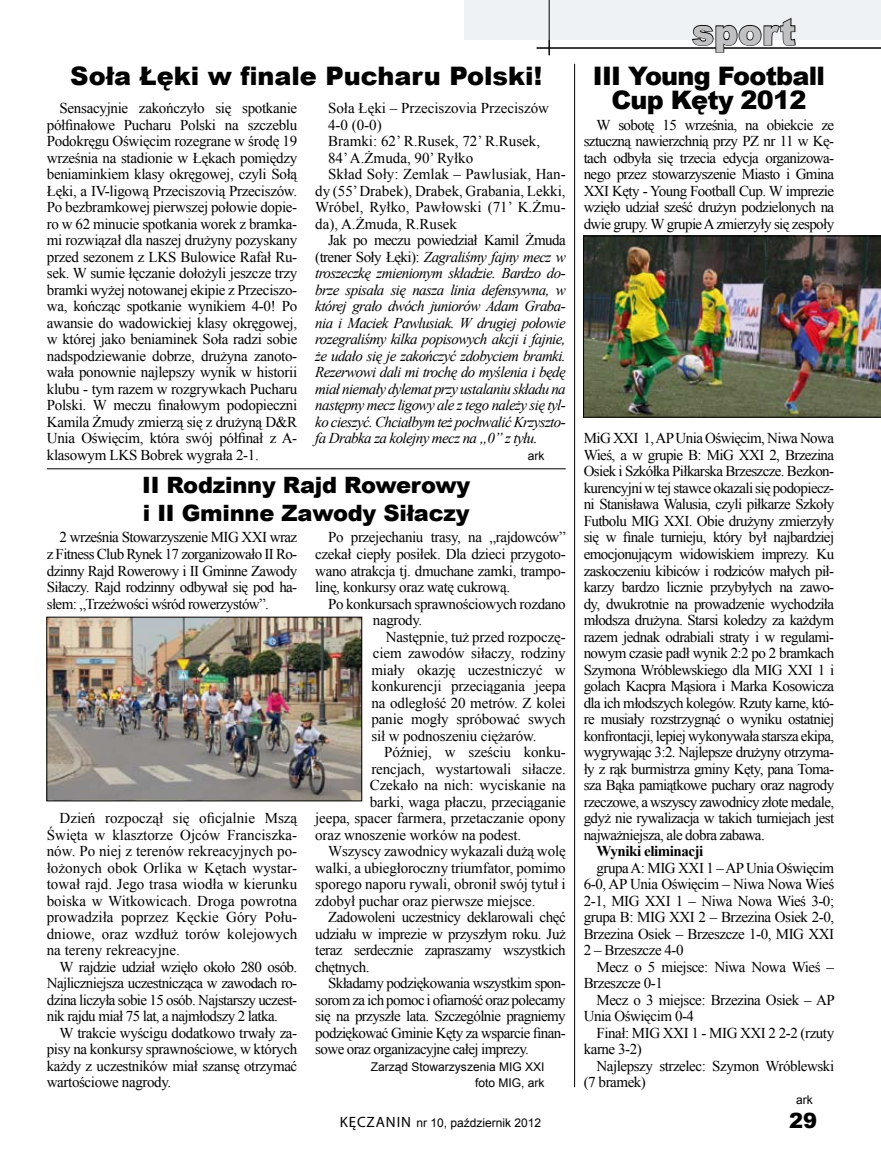
<style>
.page{position:relative;width:881px;height:1157px;background:#fff}
.page>*{position:absolute;margin:0;border:0;box-sizing:border-box;transform-origin:0 0}
.t1{font:900 36px "Arial";color:#c0c1c2}
.t2{font:900 25.5px "Arial";color:#000}
.t3{font:900 25.5px/24px "Arial";letter-spacing:-.03em;color:#000;text-align:center}
.t4{font:900 22.5px/28.5px "Arial";letter-spacing:-.01em;color:#000}
.t5{font:900 21px "Arial";color:#000}
.t6{font:15px/16.5px "Times New Roman";letter-spacing:-.025em;color:#000;text-align:justify}
.t7{font:italic 15px "Times New Roman";letter-spacing:-.04em;color:#000}
.t8{font:15px "Times New Roman";color:#000}
.t9{font:700 15px "Times New Roman";letter-spacing:-.03em;color:#000}
.t10{font:12px/16.5px "Arial";color:#000;text-align:right}
.s1{font-style:normal}
.s2{font-family:"Myriad Pro";font-size:15px}
</style>
<div class="page">
<div style="left:464px;top:0;width:416px;height:39px;background:#eef2f4"></div>
<hr style="left:548px;top:0;width:1px;height:55px;background:#000">
<hr style="left:536px;top:48px;width:344px;height:1px;background:#000">
<svg style="left:690px;top:17px;width:106px;height:36px"></svg>
<hr style="left:47px;top:468px;width:518px;height:1px;background:#000">
<hr style="left:574px;top:64px;width:1px;height:1023px;background:#000">
<img style="left:49px;top:619px;width:311px;height:180px">
<div style="left:47px;top:617px;width:315px;height:184px;border:1px solid #000"></div>
<img style="left:583px;top:236px;width:297px;height:181px">
<h2 class="t2" style="left:70px;top:58px;width:473px">Soła Łęki w finale Pucharu Polski!</h2>
<p class="t6" style="left:47px;top:100px;width:252px;text-indent:13px">Sensacyjnie zakończyło się spotkanie półfinałowe Pucharu Polski na szczeblu Podokręgu Oświęcim rozegrane w środę 19 września na stadionie w Łękach pomiędzy beniaminkiem klasy okręgowej, czyli Sołą Łęki, a IV-ligową Przeciszovią Przeciszów.<br>Po bezbramkowej pierwszej połowie dopie&shy;ro w 62 minucie spotkania worek z bramka&shy;mi rozwiązał dla naszej drużyny pozyskany przed sezonem z LKS Bulowice Rafał Ru&shy;sek. W sumie łęczanie dołożyli jeszcze trzy bramki wyżej notowanej ekipie z Przeciszo&shy;wa, kończąc spotkanie wynikiem 4-0! Po awansie do wadowickiej klasy okręgowej, w której jako beniaminek Soła radzi sobie nadspodziewanie dobrze, drużyna zanoto&shy;wała ponownie najlepszy wynik w historii klubu - tym razem w rozgrywkach Pucharu Polski. W meczu finałowym podopieczni Kamila Żmudy zmierzą się z drużyną D&amp;R Unia Oświęcim, która swój półfinał z A&shy;klasowym LKS Bobrek wygrała 2-1.</p>
<p class="t8" style="left:328px;top:98px;width:222px">Soła Łęki – Przeciszovia Przeciszów</p>
<p class="t6" style="left:328px;top:116px;width:55px">4-0 (0-0)</p>
<p class="t8" style="left:328px;top:131px;width:213px">Bramki: 62’ R.Rusek, 72’ R.Rusek,</p>
<p class="t8" style="left:328px;top:148px;width:147px">84’ A.Żmuda, 90’ Ryłko</p>
<p class="t8" style="left:328px;top:164px;width:239px">Skład Soły: Zemlak – Pawlusiak, Han-</p>
<p class="t8" style="left:315px;top:181px;width:252px">dy (55’ Drabek), Drabek, Grabania, Lekki,</p>
<p class="t8" style="left:315px;top:197px;width:252px">Wróbel, Ryłko, Pawłowski (71’ K.Żmu-</p>
<p class="t8" style="left:315px;top:214px;width:143px">da), A.Żmuda, R.Rusek</p>
<p class="t6" style="left:328px;top:232px;width:239px">Jak po meczu powiedział Kamil Żmuda</p>
<p class="t7" style="left:315px;top:246px;width:252px"><span class="s1">(trener Soły Łęki):</span> Zagraliśmy fajny mecz w</p>
<p class="t7" style="left:315px;top:263px;width:252px">troszeczkę zmienionym składzie. Bardzo do-</p>
<p class="t7" style="left:315px;top:279px;width:252px">brze spisała się nasza linia defensywna, w</p>
<p class="t7" style="left:315px;top:296px;width:252px">której grało dwóch juniorów Adam Graba-</p>
<p class="t7" style="left:315px;top:312px;width:252px">nia i Maciek Pawlusiak. W drugiej połowie</p>
<p class="t7" style="left:315px;top:329px;width:252px">rozegraliśmy kilka popisowych akcji i fajnie,</p>
<p class="t7" style="left:315px;top:345px;width:252px">że udało się je zakończyć zdobyciem bramki.</p>
<p class="t7" style="left:315px;top:362px;width:252px">Rezerwowi dali mi trochę do myślenia i będę</p>
<p class="t7" style="left:315px;top:378px;width:252px">miał niemały dylemat przy ustalaniu składu na</p>
<p class="t7" style="left:315px;top:395px;width:252px">następny mecz ligowy ale z tego należy się tyl-</p>
<p class="t7" style="left:315px;top:411px;width:252px">ko cieszyć. Chciałbym też pochwalić Krzyszto-</p>
<p class="t7" style="left:315px;top:428px;width:223px">fa Drabka za kolejny mecz na „0” z tyłu.</p>
<p class="t10" style="left:527px;top:447px;width:18px">ark</p>
<h3 class="t4" style="left:142px;top:469px;width:329px">II Rodzinny Rajd Rowerowy i II Gminne Zawody Siłaczy</h3>
<p class="t6" style="left:47px;top:529px;width:252px;text-indent:13px">2 września Stowarzyszenie MIG XXI wraz z Fitness Club Rynek 17 zorganizowało II Ro&shy;dzinny Rajd Rowerowy i II Gminne Zawody Siłaczy. Rajd rodzinny odbywał się pod ha&shy;słem: „Trzeźwości wśród rowerzystów”.</p>
<p class="t6" style="left:47px;top:809px;width:252px;text-indent:13px">Dzień rozpoczął się oficjalnie Mszą Święta w klasztorze Ojców Franciszka&shy;nów. Po niej z terenów rekreacyjnych po&shy;łożonych obok Orlika w Kętach wystar&shy;tował rajd. Jego trasa wiodła w kierunku boiska w Witkowicach. Droga powrotna prowadziła poprzez Kęckie Góry Połu&shy;dniowe, oraz wzdłuż torów kolejowych na tereny rekreacyjne.</p>
<p class="t6" style="left:47px;top:958px;width:252px;text-indent:13px">W rajdzie udział wzięło około 280 osób.<br>Najliczniejsza uczestnicząca w zawodach ro&shy;dzina liczyła sobie 15 osób. Najstarszy uczest&shy;nik rajdu miał 75 lat, a najmłodszy 2 latka.</p>
<p class="t6" style="left:47px;top:1024px;width:252px;text-indent:13px">W trakcie wyścigu dodatkowo trwały za&shy;pisy na konkursy sprawnościowe, w których każdy z uczestników miał szansę otrzymać wartościowe nagrody.</p>
<p class="t6" style="left:315px;top:529px;width:252px;text-indent:13px">Po przejechaniu trasy, na „rajdowców” czekał ciepły posiłek. Dla dzieci przygoto&shy;wano atrakcja tj. dmuchane zamki, trampo&shy;linę, konkursy oraz watę cukrową.</p>
<p class="t6" style="left:373px;top:595px;width:194px;text-indent:-45px">Po konkursach sprawnościowych rozdano nagrody.</p>
<p class="t6" style="left:371px;top:628px;width:196px;text-indent:14px">Następnie, tuż przed rozpoczę&shy;ciem zawodów siłaczy, rodziny miały okazję uczestniczyć w konkurencji przeciągania jeepa na odległość 20 metrów. Z kolei panie mogły spróbować swych sił w podnoszeniu ciężarów.</p>
<p class="t6" style="left:384px;top:743px;width:183px">Później, w sześciu konku-</p>
<p class="t6" style="left:371px;top:760px;width:196px">rencjach, wystartowali siłacze.</p>
<p class="t6" style="left:370px;top:776px;width:197px">Czekało na nich: wyciskanie na</p>
<p class="t6" style="left:370px;top:793px;width:197px">barki, waga płaczu, przeciąganie</p>
<p class="t6" style="left:315px;top:809px;width:252px">jeepa, spacer farmera, przetaczanie opony</p>
<p class="t6" style="left:315px;top:826px;width:207px">oraz wnoszenie worków na podest.</p>
<p class="t6" style="left:328px;top:842px;width:239px">Wszyscy zawodnicy wykazali dużą wolę</p>
<p class="t6" style="left:315px;top:859px;width:252px">walki, a ubiegłoroczny triumfator, pomimo</p>
<p class="t6" style="left:315px;top:875px;width:252px">sporego naporu rywali, obronił swój tytuł i</p>
<p class="t6" style="left:315px;top:892px;width:222px">zdobył puchar oraz pierwsze miejsce.</p>
<p class="t6" style="left:328px;top:908px;width:239px">Zadowoleni uczestnicy deklarowali chęć</p>
<p class="t6" style="left:315px;top:925px;width:252px">udziału w imprezie w przyszłym roku. Już</p>
<p class="t6" style="left:315px;top:941px;width:252px">teraz serdecznie zapraszamy wszystkich</p>
<p class="t6" style="left:315px;top:958px;width:56px">chętnych.</p>
<p class="t6" style="left:328px;top:974px;width:239px">Składamy podziękowania wszystkim spon-</p>
<p class="t6" style="left:315px;top:991px;width:252px">sorom za ich pomoc i ofiarność oraz polecamy</p>
<p class="t6" style="left:315px;top:1007px;width:252px">się na przyszłe lata. Szczególnie pragniemy</p>
<p class="t6" style="left:315px;top:1024px;width:252px">podziękować Gminie Kęty za wsparcie finan-</p>
<p class="t6" style="left:315px;top:1040px;width:215px">sowe oraz organizacyjne całej imprezy.</p>
<p class="t10" style="left:371px;top:1058px;width:175px">Zarząd Stowarzyszenia MIG XXI foto MIG, ark</p>
<h1 class="t1" style="left:691px;top:6px;width:105px">sport</h1>
<h2 class="t3" style="left:592px;top:63px;width:233px">III Young Football<br>Cup Kęty 2012</h2>
<p class="t6" style="left:583px;top:116px;width:252px;text-indent:13px">W sobotę 15 września, na obiekcie ze sztuczną nawierzchnią przy PZ nr 11 w Kę&shy;tach odbyła się trzecia edycja organizowa&shy;nego przez stowarzyszenie Miasto i Gmina XXI Kęty - Young Football Cup. W imprezie wzięło udział sześć drużyn podzielonych na dwie grupy. W grupie A zmierzyły się zespoły</p>
<p class="t6" style="left:583px;top:430px;width:252px">MiG XXI 1, AP Unia Oświęcim, Niwa Nowa Wieś, a w grupie B: MiG XXI 2, Brzezina Osiek i Szkółka Piłkarska Brzeszcze. Bezkon&shy;kurencyjni w tej stawce okazali się podopiecz&shy;ni Stanisława Walusia, czyli piłkarze Szkoły Futbolu MIG XXI. Obie drużyny zmierzyły się w finale turnieju, który był najbardziej emocjonującym widowiskiem imprezy. Ku zaskoczeniu kibiców i rodziców małych pił&shy;karzy bardzo licznie przybyłych na zawo&shy;dy, dwukrotnie na prowadzenie wychodziła młodsza drużyna. Starsi koledzy za każdym razem jednak odrabiali straty i w regulami&shy;nowym czasie padł wynik 2:2 po 2 bramkach Szymona Wróblewskiego dla MIG XXI 1 i golach Kacpra Mąsiora i Marka Kosowicza dla ich młodszych kolegów. Rzuty karne, któ&shy;re musiały rozstrzygnąć o wyniku ostatniej konfrontacji, lepiej wykonywała starsza ekipa, wygrywając 3:2. Najlepsze drużyny otrzyma&shy;ły z rąk burmistrza gminy Kęty, pana Toma&shy;sza Bąka pamiątkowe puchary oraz nagrody rzeczowe, a wszyscy zawodnicy złote medale, gdyż nie rywalizacja w takich turniejach jest najważniejsza, ale dobra zabawa.</p>
<p class="t9" style="left:596px;top:840px;width:108px">Wyniki eliminacji</p>
<p class="t6" style="left:583px;top:859px;width:252px;text-indent:13px">grupa A: MIG XXI 1 – AP Unia Oświęcim 6-0, AP Unia Oświęcim – Niwa Nowa Wieś 2-1, MIG XXI 1 – Niwa Nowa Wieś 3-0; grupa B: MIG XXI 2 – Brzezina Osiek 2-0, Brzezina Osiek – Brzeszcze 1-0, MIG XXI 2 – Brzeszcze 4-0</p>
<p class="t6" style="left:583px;top:958px;width:252px;text-indent:13px">Mecz o 5 miejsce: Niwa Nowa Wieś –<br>Brzeszcze 0-1</p>
<p class="t6" style="left:583px;top:991px;width:252px;text-indent:13px">Mecz o 3 miejsce: Brzezina Osiek – AP<br>Unia Oświęcim 0-4</p>
<p class="t6" style="left:583px;top:1024px;width:252px;text-indent:13px">Finał: MIG XXI 1 - MIG XXI 2 2-2 (rzuty karne 3-2)</p>
<p class="t6" style="left:583px;top:1057px;width:252px;text-indent:13px">Najlepszy strzelec: Szymon Wróblewski (7 bramek)</p>
<p class="t10" style="left:795px;top:1091px;width:18px">ark</p>
<p class="t10" style="left:339px;top:1114px;width:203px"><span class="s2">KĘCZANIN</span> nr 10, październik 2012</p>
<h3 class="t5" style="left:788px;top:1105px;width:30px">29</h3>
</div>
